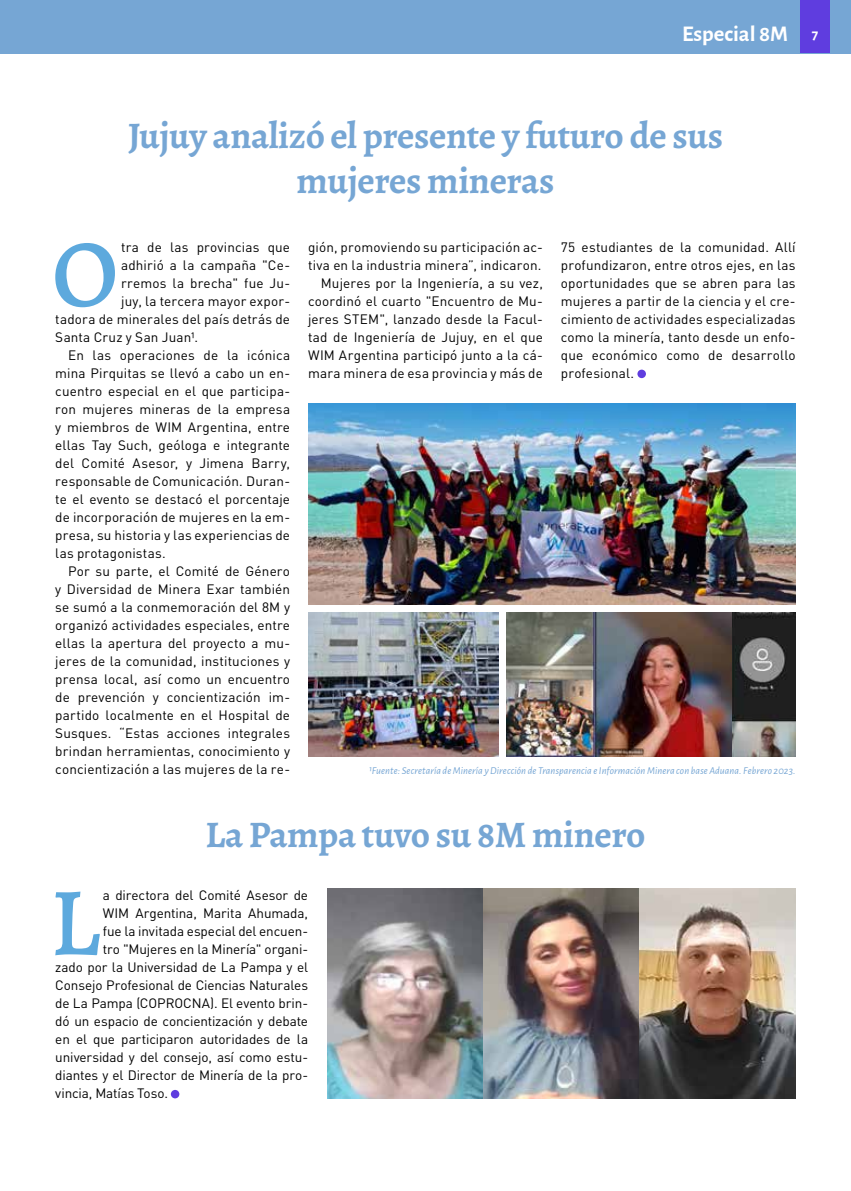
<style>
.page{position:relative;width:851px;height:1191px;background:#fff}
.page>*{position:absolute;margin:0;border:0;box-sizing:border-box;transform-origin:0 0}
.t1{font:500 96.9px "Alegreya";color:#5da9dd}
.t2{font:700 37.5px/45px "Alegreya";letter-spacing:-.01em;color:#76a6d4;text-align:center}
.t3{font:700 22.5px "Alegreya Sans";color:#fff}
.t4{font:13.5px/18px "DIN Pro";letter-spacing:.01em;color:#000;text-align:right}
.t5{font:13.5px "DIN Pro";letter-spacing:-.01em;color:#000}
.t6{font:italic 10.5px "Alegreya Sans";letter-spacing:.01em;color:#76a6d4}
.s1{font-size:15px}
</style>
<div class="page">
<div style="left:0;top:0;width:850px;height:53px;background:#76a6d4"></div>
<div style="left:800px;top:0;width:29px;height:53px;background:#5f3ddf"></div>
<div style="left:637px;top:369px;width:8px;height:9px;background:#5f3ddf;border-radius:50%"></div>
<div style="left:171px;top:1089px;width:8px;height:9px;background:#5f3ddf;border-radius:50%"></div>
<img style="left:308px;top:404px;width:487px;height:200px">
<img style="left:308px;top:612px;width:191px;height:144px">
<img style="left:730px;top:612px;width:65px;height:144px">
<img style="left:506px;top:612px;width:224px;height:144px">
<img style="left:327px;top:888px;width:468px;height:210px">
<h3 class="t3" style="left:682px;top:17px;width:138px">Especial 8M <span class="s1">7</span></h3>
<h2 class="t2" style="left:128px;top:112px;width:596px">Jujuy analizó el presente y futuro de sus mujeres mineras</h2>
<h1 class="t1" style="left:52px;top:211px;width:68px">O</h1>
<p class="t4" style="left:121px;top:238px;width:170px">tra de las provincias que</p>
<p class="t4" style="left:121px;top:256px;width:170px">adhirió a la campaña "Ce-</p>
<p class="t4" style="left:121px;top:274px;width:170px">rremos la brecha" fue Ju-</p>
<p class="t4" style="left:121px;top:292px;width:170px">juy, la tercera mayor expor-</p>
<p class="t4" style="left:55px;top:310px;width:236px">tadora de minerales del país detrás de</p>
<p class="t4" style="left:55px;top:328px;width:144px">Santa Cruz y San Juan¹.</p>
<p class="t4" style="left:68px;top:346px;width:223px">En las operaciones de la icónica</p>
<p class="t4" style="left:55px;top:364px;width:236px">mina Pirquitas se llevó a cabo un en-</p>
<p class="t4" style="left:55px;top:382px;width:236px">cuentro especial en el que participa-</p>
<p class="t4" style="left:55px;top:400px;width:236px">ron mujeres mineras de la empresa</p>
<p class="t4" style="left:55px;top:418px;width:236px">y miembros de WIM Argentina, entre</p>
<p class="t4" style="left:55px;top:436px;width:236px">ellas Tay Such, geóloga e integrante</p>
<p class="t4" style="left:55px;top:454px;width:236px">del Comité Asesor, y Jimena Barry,</p>
<p class="t4" style="left:55px;top:472px;width:236px">responsable de Comunicación. Duran-</p>
<p class="t4" style="left:55px;top:490px;width:236px">te el evento se destacó el porcentaje</p>
<p class="t4" style="left:55px;top:508px;width:236px">de incorporación de mujeres en la em-</p>
<p class="t4" style="left:55px;top:526px;width:236px">presa, su historia y las experiencias de</p>
<p class="t4" style="left:55px;top:543px;width:112px">las protagonistas.</p>
<p class="t4" style="left:68px;top:561px;width:223px">Por su parte, el Comité de Género</p>
<p class="t4" style="left:55px;top:579px;width:236px">y Diversidad de Minera Exar también</p>
<p class="t4" style="left:55px;top:597px;width:236px">se sumó a la conmemoración del 8M y</p>
<p class="t4" style="left:55px;top:615px;width:236px">organizó actividades especiales, entre</p>
<p class="t4" style="left:55px;top:633px;width:236px">ellas la apertura del proyecto a mu-</p>
<p class="t4" style="left:55px;top:651px;width:236px">jeres de la comunidad, instituciones y</p>
<p class="t4" style="left:55px;top:669px;width:236px">prensa local, así como un encuentro</p>
<p class="t4" style="left:55px;top:687px;width:236px">de prevención y concientización im-</p>
<p class="t4" style="left:55px;top:705px;width:236px">partido localmente en el Hospital de</p>
<p class="t4" style="left:55px;top:723px;width:236px">Susques. “Estas acciones integrales</p>
<p class="t4" style="left:55px;top:741px;width:236px">brindan herramientas, conocimiento y</p>
<p class="t4" style="left:55px;top:759px;width:236px">concientización a las mujeres de la re-</p>
<p class="t4" style="left:308px;top:237px;width:236px">gión, promoviendo su participación ac&shy;tiva en la industria minera”, indicaron.<br>Mujeres por la Ingeniería, a su vez, coordinó el cuarto "Encuentro de Mu&shy;jeres STEM", lanzado desde la Facul&shy;tad de Ingeniería de Jujuy, en el que WIM Argentina participó junto a la cá&shy;mara minera de esa provincia y más de</p>
<p class="t4" style="left:560px;top:237px;width:236px;text-align:justify">75 estudiantes de la comunidad. Allí profundizaron, entre otros ejes, en las oportunidades que se abren para las mujeres a partir de la ciencia y el cre&shy;cimiento de actividades especializadas como la minería, tanto desde un enfo&shy;que económico como de desarrollo profesional.</p>
<p class="t6" style="left:369px;top:763px;width:428px">1Fuente: Secretaría de Minería y Dirección de Transparencia e Información Minera con base Aduana. Febrero 2023.</p>
<h2 class="t2" style="left:205px;top:811px;width:441px">La Pampa tuvo su 8M minero</h2>
<h1 class="t1" style="left:50px;top:859px;width:52px">L</h1>
<p class="t5" style="left:103px;top:886px;width:207px">a directora del Comité Asesor de</p>
<p class="t5" style="left:103px;top:904px;width:207px">WIM Argentina, Marita Ahumada,</p>
<p class="t5" style="left:103px;top:922px;width:207px">fue la invitada especial del encuen-</p>
<p class="t5" style="left:103px;top:940px;width:207px">tro "Mujeres en la Minería" organi-</p>
<p class="t5" style="left:55px;top:958px;width:254px">zado por la Universidad de La Pampa y el</p>
<p class="t5" style="left:55px;top:976px;width:254px">Consejo Profesional de Ciencias Naturales</p>
<p class="t4" style="left:55px;top:994px;width:254px">de La Pampa (COPROCNA). El evento brin-</p>
<p class="t5" style="left:55px;top:1012px;width:254px">dó un espacio de concientización y debate</p>
<p class="t5" style="left:55px;top:1030px;width:254px">en el que participaron autoridades de la</p>
<p class="t5" style="left:55px;top:1048px;width:254px">universidad y del consejo, así como estu-</p>
<p class="t5" style="left:55px;top:1066px;width:254px">diantes y el Director de Minería de la pro-</p>
<p class="t5" style="left:55px;top:1084px;width:114px">vincia, Matías Toso.</p>
</div>
